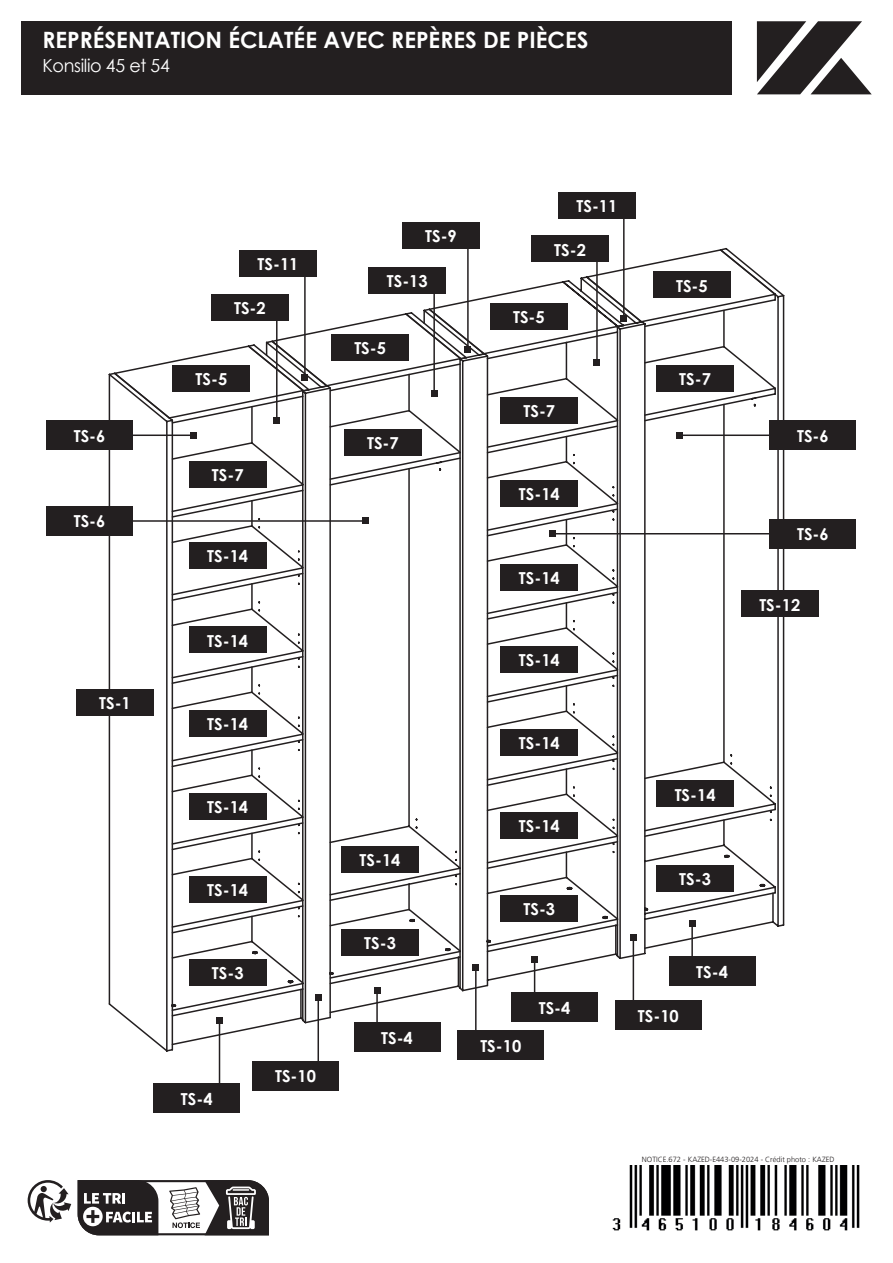
<style>
.page{position:relative;width:893px;height:1263px;background:#fff}
.page>*{position:absolute;margin:0;border:0;box-sizing:border-box;transform-origin:0 0}
.t1{font:700 22.5px "Century Gothic";color:#fff}
.t2{font:18px "Century Gothic";letter-spacing:-.02em;color:#fff}
.t3{font:700 16.5px "Century Gothic";color:#fff}
.t4{font:300 7.5px "Frutiger LT";color:#231f20}
</style>
<div class="page">
<svg style="left:437px;top:246px;width:349px;height:681px"></svg>
<svg style="left:211px;top:307px;width:275px;height:36px"></svg>
<svg style="left:108px;top:343px;width:658px;height:710px"></svg>
<div style="left:189px;top:462px;width:77px;height:26px;background:#231f20"></div>
<div style="left:189px;top:542px;width:77px;height:27px;background:#231f20"></div>
<div style="left:189px;top:627px;width:77px;height:26px;background:#231f20"></div>
<div style="left:189px;top:710px;width:77px;height:26px;background:#231f20"></div>
<div style="left:77px;top:689px;width:77px;height:27px;background:#231f20"></div>
<div style="left:189px;top:793px;width:77px;height:27px;background:#231f20"></div>
<div style="left:189px;top:876px;width:77px;height:27px;background:#231f20"></div>
<div style="left:342px;top:846px;width:77px;height:27px;background:#231f20"></div>
<div style="left:342px;top:929px;width:77px;height:27px;background:#231f20"></div>
<div style="left:501px;top:895px;width:77px;height:26px;background:#231f20"></div>
<div style="left:657px;top:865px;width:77px;height:26px;background:#231f20"></div>
<div style="left:657px;top:781px;width:77px;height:26px;background:#231f20"></div>
<div style="left:741px;top:591px;width:77px;height:26px;background:#231f20"></div>
<div style="left:657px;top:365px;width:77px;height:27px;background:#231f20"></div>
<div style="left:189px;top:959px;width:77px;height:27px;background:#231f20"></div>
<div style="left:211px;top:294px;width:77px;height:26px;background:#231f20"></div>
<div style="left:240px;top:250px;width:77px;height:27px;background:#231f20"></div>
<div style="left:403px;top:222px;width:77px;height:27px;background:#231f20"></div>
<div style="left:558px;top:192px;width:77px;height:27px;background:#231f20"></div>
<div style="left:532px;top:236px;width:77px;height:26px;background:#231f20"></div>
<div style="left:369px;top:267px;width:77px;height:27px;background:#231f20"></div>
<div style="left:173px;top:365px;width:77px;height:27px;background:#231f20"></div>
<div style="left:332px;top:334px;width:77px;height:27px;background:#231f20"></div>
<div style="left:490px;top:303px;width:77px;height:26px;background:#231f20"></div>
<div style="left:344px;top:429px;width:77px;height:27px;background:#231f20"></div>
<div style="left:501px;top:397px;width:77px;height:26px;background:#231f20"></div>
<div style="left:501px;top:480px;width:77px;height:27px;background:#231f20"></div>
<div style="left:501px;top:564px;width:77px;height:26px;background:#231f20"></div>
<div style="left:501px;top:646px;width:77px;height:27px;background:#231f20"></div>
<div style="left:501px;top:729px;width:77px;height:27px;background:#231f20"></div>
<div style="left:501px;top:812px;width:77px;height:26px;background:#231f20"></div>
<div style="left:653px;top:272px;width:77px;height:26px;background:#231f20"></div>
<hr style="left:276px;top:317px;width:2px;height:104px;background:#231f20">
<svg style="left:274px;top:418px;width:6px;height:6px"></svg>
<hr style="left:90px;top:434px;width:104px;height:2px;background:#231f20">
<svg style="left:191px;top:432px;width:6px;height:6px"></svg>
<hr style="left:680px;top:434px;width:104px;height:2px;background:#231f20">
<svg style="left:677px;top:432px;width:6px;height:6px"></svg>
<hr style="left:553px;top:533px;width:231px;height:1px;background:#231f20">
<svg style="left:550px;top:531px;width:6px;height:6px"></svg>
<hr style="left:128px;top:520px;width:238px;height:2px;background:#231f20">
<svg style="left:363px;top:518px;width:6px;height:6px"></svg>
<hr style="left:304px;top:273px;width:2px;height:104px;background:#231f20">
<svg style="left:302px;top:374px;width:6px;height:6px"></svg>
<hr style="left:467px;top:245px;width:2px;height:104px;background:#231f20">
<svg style="left:465px;top:346px;width:6px;height:6px"></svg>
<hr style="left:623px;top:215px;width:2px;height:104px;background:#231f20">
<svg style="left:621px;top:316px;width:6px;height:6px"></svg>
<hr style="left:596px;top:258px;width:2px;height:104px;background:#231f20">
<svg style="left:594px;top:359px;width:6px;height:6px"></svg>
<hr style="left:433px;top:290px;width:2px;height:104px;background:#231f20">
<svg style="left:431px;top:391px;width:6px;height:6px"></svg>
<div style="left:252px;top:1061px;width:87px;height:29px;background:#231f20"></div>
<div style="left:458px;top:1030px;width:86px;height:30px;background:#231f20"></div>
<div style="left:615px;top:1000px;width:87px;height:30px;background:#231f20"></div>
<div style="left:154px;top:1083px;width:86px;height:30px;background:#231f20"></div>
<div style="left:46px;top:420px;width:87px;height:30px;background:#231f20"></div>
<div style="left:770px;top:420px;width:86px;height:30px;background:#231f20"></div>
<div style="left:770px;top:519px;width:86px;height:29px;background:#231f20"></div>
<div style="left:46px;top:506px;width:87px;height:30px;background:#231f20"></div>
<div style="left:354px;top:1022px;width:86px;height:30px;background:#231f20"></div>
<div style="left:511px;top:992px;width:87px;height:30px;background:#231f20"></div>
<div style="left:669px;top:956px;width:86px;height:30px;background:#231f20"></div>
<hr style="left:317px;top:998px;width:2px;height:67px;background:#231f20">
<svg style="left:315px;top:995px;width:6px;height:6px"></svg>
<hr style="left:475px;top:968px;width:2px;height:67px;background:#231f20">
<svg style="left:473px;top:965px;width:6px;height:6px"></svg>
<hr style="left:633px;top:937px;width:1px;height:68px;background:#231f20">
<svg style="left:630px;top:934px;width:6px;height:6px"></svg>
<hr style="left:219px;top:1020px;width:1px;height:68px;background:#231f20">
<svg style="left:216px;top:1017px;width:6px;height:6px"></svg>
<hr style="left:376px;top:990px;width:2px;height:45px;background:#231f20">
<svg style="left:374px;top:987px;width:6px;height:6px"></svg>
<hr style="left:534px;top:960px;width:1px;height:45px;background:#231f20">
<svg style="left:532px;top:957px;width:6px;height:6px"></svg>
<hr style="left:691px;top:924px;width:2px;height:45px;background:#231f20">
<svg style="left:689px;top:921px;width:6px;height:6px"></svg>
<svg style="left:27px;top:1180px;width:242px;height:56px"></svg>
<img style="left:612px;top:1165px;width:248px;height:66px">
<div style="left:21px;top:21px;width:710px;height:73px;background:#231f20"></div>
<svg style="left:757px;top:21px;width:115px;height:73px"></svg>
<h1 class="t1" style="left:43px;top:22px;width:547px">REPRÉSENTATION ÉCLATÉE AVEC REPÈRES DE PIÈCES</h1>
<p class="t2" style="left:43px;top:53px;width:129px">Konsilio 45 et 54</p>
<p class="t3" style="left:258px;top:252px;width:42px">TS-11</p>
<p class="t3" style="left:234px;top:295px;width:33px">TS-2</p>
<p class="t3" style="left:196px;top:367px;width:33px">TS-5</p>
<p class="t3" style="left:425px;top:224px;width:33px">TS-9</p>
<p class="t3" style="left:387px;top:268px;width:42px">TS-13</p>
<p class="t3" style="left:354px;top:335px;width:33px">TS-5</p>
<p class="t3" style="left:576px;top:193px;width:42px">TS-11</p>
<p class="t3" style="left:554px;top:237px;width:33px">TS-2</p>
<p class="t3" style="left:513px;top:304px;width:33px">TS-5</p>
<p class="t3" style="left:523px;top:398px;width:33px">TS-7</p>
<p class="t3" style="left:676px;top:273px;width:33px">TS-5</p>
<p class="t3" style="left:679px;top:367px;width:33px">TS-7</p>
<p class="t3" style="left:74px;top:423px;width:33px">TS-6</p>
<p class="t3" style="left:797px;top:423px;width:33px">TS-6</p>
<p class="t3" style="left:367px;top:430px;width:33px">TS-7</p>
<p class="t3" style="left:74px;top:509px;width:33px">TS-6</p>
<p class="t3" style="left:99px;top:691px;width:33px">TS-1</p>
<p class="t3" style="left:212px;top:463px;width:33px">TS-7</p>
<p class="t3" style="left:207px;top:544px;width:42px">TS-14</p>
<p class="t3" style="left:207px;top:628px;width:42px">TS-14</p>
<p class="t3" style="left:207px;top:711px;width:42px">TS-14</p>
<p class="t3" style="left:207px;top:794px;width:42px">TS-14</p>
<p class="t3" style="left:207px;top:877px;width:42px">TS-14</p>
<p class="t3" style="left:212px;top:961px;width:33px">TS-3</p>
<p class="t3" style="left:181px;top:1086px;width:33px">TS-4</p>
<p class="t3" style="left:275px;top:1064px;width:42px">TS-10</p>
<p class="t3" style="left:360px;top:847px;width:42px">TS-14</p>
<p class="t3" style="left:364px;top:930px;width:33px">TS-3</p>
<p class="t3" style="left:381px;top:1025px;width:33px">TS-4</p>
<p class="t3" style="left:519px;top:482px;width:42px">TS-14</p>
<p class="t3" style="left:519px;top:565px;width:42px">TS-14</p>
<p class="t3" style="left:519px;top:648px;width:42px">TS-14</p>
<p class="t3" style="left:519px;top:730px;width:42px">TS-14</p>
<p class="t3" style="left:519px;top:813px;width:42px">TS-14</p>
<p class="t3" style="left:523px;top:896px;width:33px">TS-3</p>
<p class="t3" style="left:480px;top:1033px;width:42px">TS-10</p>
<p class="t3" style="left:539px;top:995px;width:33px">TS-4</p>
<p class="t3" style="left:797px;top:522px;width:33px">TS-6</p>
<p class="t3" style="left:759px;top:592px;width:42px">TS-12</p>
<p class="t3" style="left:675px;top:782px;width:42px">TS-14</p>
<p class="t3" style="left:679px;top:866px;width:33px">TS-3</p>
<p class="t3" style="left:638px;top:1003px;width:42px">TS-10</p>
<p class="t3" style="left:696px;top:959px;width:33px">TS-4</p>
<p class="t4" style="left:642px;top:1155px;width:194px">NOTICE.672 - KAZED-E443-09-2024 - Crédit photo : KAZED</p>
</div>
